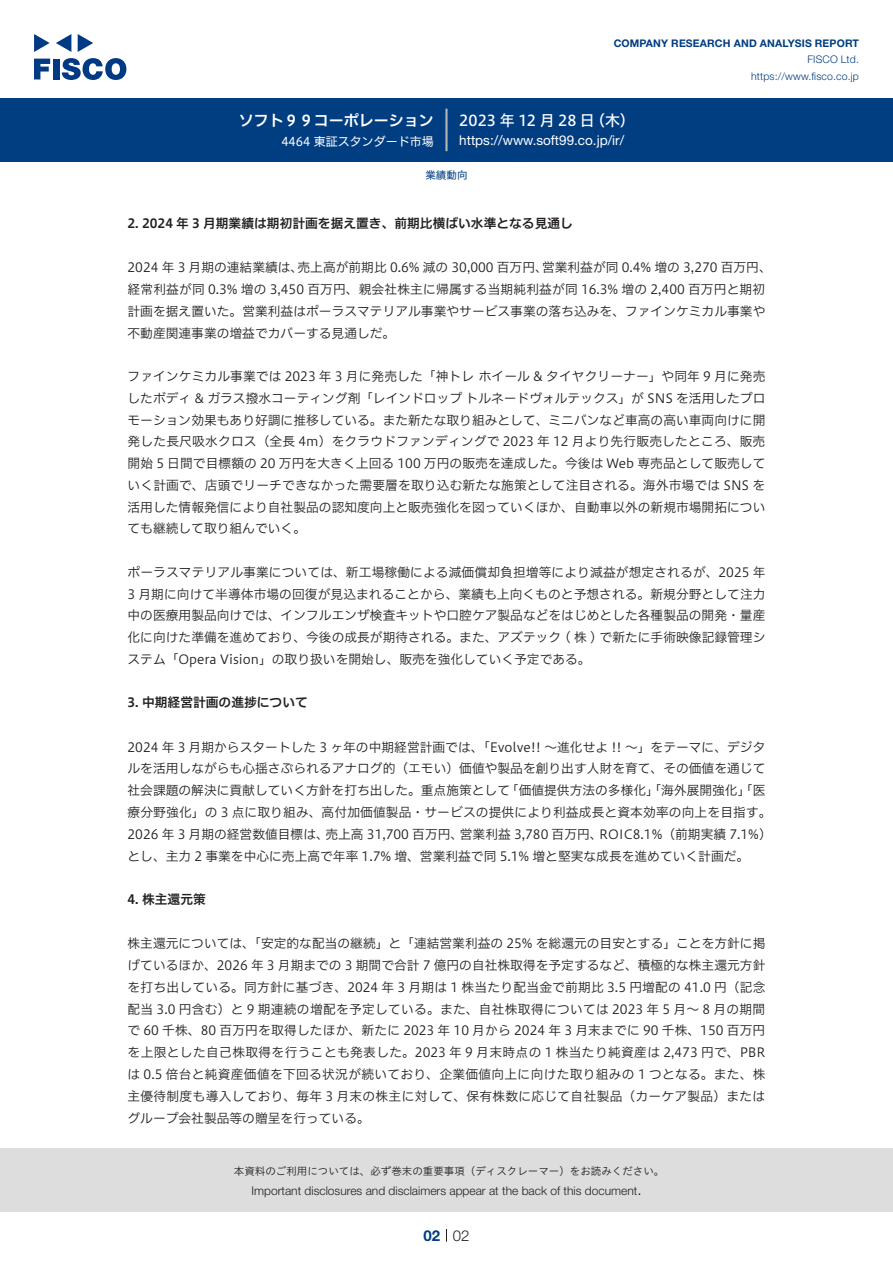
<style>
.page{position:relative;width:893px;height:1263px;background:#fff}
.page>*{position:absolute;margin:0;border:0;box-sizing:border-box;transform-origin:0 0}
.t1{font:15px "Hiragino UD Sans F Std N W5";letter-spacing:.01em;color:#fff}
.t2{font:15px "Hiragino UD Sans F Std N W6";color:#fff}
.t3{font:300 15px "Helvetica Neue LT Std";color:#231f20}
.t4{font:700 15px "Helvetica Neue LT Std";color:#003d81}
.t5{font:13.5px "Helvetica Neue LT Std";color:#fff}
.t6{font:12.75px/21.8px "Hiragino UD Sans F Std N W3";color:#231f20;text-align:justify}
.t7{font:12.75px "Hiragino UD Sans F Std N W6";color:#231f20}
.t8{font:300 12px "Helvetica Neue LT Std";color:#231f20}
.t9{font:12px "Hiragino UD Sans F Std N W4";color:#fff}
.t10{font:10.5px "Hiragino UD Sans Std W3";color:#231f20}
.t11{font:700 10.5px "Helvetica Neue LT Std";letter-spacing:.015em;color:#003d81}
.t12{font:300 10.5px/16.5px "Helvetica Neue LT Std";letter-spacing:.015em;color:#003d81;text-align:right}
.t13{font:10.5px "Hiragino UD Sans F Std N W4";color:#003d81}
</style>
<div class="page">
<div style="left:0;top:1148px;width:893px;height:64px;background:#ddd"></div>
<svg style="left:34px;top:59px;width:16px;height:20px"></svg>
<div style="left:53px;top:59px;width:6px;height:20px;background:#003a83"></div>
<svg style="left:62px;top:58px;width:64px;height:22px"></svg>
<svg style="left:34px;top:34px;width:16px;height:18px"></svg>
<svg style="left:78px;top:34px;width:15px;height:18px"></svg>
<svg style="left:56px;top:34px;width:15px;height:18px"></svg>
<div style="left:0;top:98px;width:893px;height:64px;background:#003d81"></div>
<hr style="left:445px;top:109px;width:3px;height:42px;background:#b5b5b6">
<svg style="left:446px;top:1229px;width:1px;height:13px"></svg>
<p class="t2" style="left:239px;top:109px;width:197px">ソフト９９コーポレーション</p>
<p class="t9" style="left:281px;top:132px;width:154px">4464 東証スタンダード市場</p>
<p class="t11" style="left:614px;top:37px;width:247px">COMPANY RESEARCH AND ANALYSIS REPORT</p>
<p class="t12" style="left:751px;top:51px;width:109px">FISCO Ltd. https://www.fisco.co j p.</p>
<p class="t1" style="left:590px;top:109px;width:46px">（木(</p>
<p class="t1" style="left:459px;top:109px;width:137px">2023 年 12 月 28 日</p>
<p class="t5" style="left:459px;top:132px;width:166px">https://www.soft9 9 . c o j p. /i r/</p>
<p class="t13" style="left:425px;top:167px;width:43px">業績動向</p>
<p class="t7" style="left:128px;top:214px;width:447px">2. 2024 年 3 月期業績は期初計画を据え置き、前期比横ばい水準となる見通し</p>
<p class="t6" style="left:542px;top:256px;width:231px">営業利益が同 0.4% 増の 3,270 百万円、</p>
<p class="t6" style="left:298px;top:256px;width:252px">売上高が前期比 0.6% 減の 30,000 百万円、</p>
<p class="t6" style="left:128px;top:256px;width:639px;text-align:left">2024 年 3 月期の連結業績は、<br>経常利益が同 0.3% 増の 3,450 百万円、親会社株主に帰属する当期純利益が同 16.3% 増の 2,400 百万円と期初計画を据え置いた。営業利益はポーラスマテリアル事業やサービス事業の落ち込みを、ファインケミカル事業や不動産関連事業の増益でカバーする見通しだ。</p>
<p class="t6" style="left:128px;top:365px;width:639px">ファインケミカル事業では 2023 年 3 月に発売した「神トレホイール &amp; タイヤクリーナー」や同年 9 月に発売したボディ &amp; ガラス撥水コーティング剤「レインドロップトルネードヴォルテックス」が SNS を活用したプロモーション効果もあり好調に推移している。また新たな取り組みとして、ミニバンなど車高の高い車両向けに開発した長尺吸水クロス（全長 4m）をクラウドファンディングで 2023 年 12 月より先行販売したところ、販売開始 5 日間で目標額の 20 万円を大きく上回る 100 万円の販売を達成した。今後は Web 専売品として販売していく計画で、店頭でリーチできなかった需要層を取り込む新たな施策として注目される。海外市場では SNS を活用した情報発信により自社製品の認知度向上と販売強化を図っていくほか、自動車以外の新規市場開拓についても継続して取り組んでいく。</p>
<p class="t6" style="left:128px;top:560px;width:639px">ポーラスマテリアル事業については、新工場稼働による減価償却負担増等により減益が想定されるが、2025 年3 月期に向けて半導体市場の回復が見込まれることから、業績も上向くものと予想される。新規分野として注力中の医療用製品向けでは、インフルエンザ検査キットや口腔ケア製品などをはじめとした各種製品の開発・量産化に向けた準備を進めており、今後の成長が期待される。また、アズテック ( 株 ) で新たに手術映像記録管理システム「Opera Vision」の取り扱いを開始し、販売を強化していく予定である。</p>
<p class="t7" style="left:128px;top:693px;width:182px">3. 中期経営計画の進捗について</p>
<p class="t6" style="left:128px;top:735px;width:639px;text-align:right">2024 年 3 月期からスタートした 3 ヶ年の中期経営計画では、「Evolve!! ～進化せよ !! ～」をテーマに、デジタルを活用しながらも心揺さぶられるアナログ的（エモい）価値や製品を創り出す人財を育て、その価値を通じて「価値提供方法の多様化」「海外展開強化」「医</p>
<p class="t6" style="left:128px;top:779px;width:384px">社会課題の解決に貢献していく方針を打ち出した。重点施策として</p>
<p class="t6" style="left:128px;top:800px;width:645px">療分野強化」の 3 点に取り組み、高付加価値製品・サービスの提供により利益成長と資本効率の向上を目指す。</p>
<p class="t6" style="left:599px;top:822px;width:174px">ROIC8.1%（前期実績 7.1%(</p>
<p class="t6" style="left:460px;top:822px;width:144px">営業利益 3,780 百万円、</p>
<p class="t6" style="left:128px;top:822px;width:623px">2026 年 3 月期の経営数値目標は、<br>とし、主力 2 事業を中心に売上高で年率 1.7% 増、営業利益で同 5.1% 増と堅実な成長を進めていく計画だ。</p>
<p class="t7" style="left:128px;top:889px;width:80px">4. 株主還元策</p>
<p class="t6" style="left:128px;top:932px;width:639px">株主還元については、「安定的な配当の継続」と「連結営業利益の 25% を総還元の目安とする」ことを方針に掲げているほか、2026 年 3 月期までの 3 期間で合計 7 億円の自社株取得を予定するなど、積極的な株主還元方針を打ち出している。同方針に基づき、2024 年 3 月期は 1 株当たり配当金で前期比 3.5 円増配の 41.0 円（記念配当 3.0 円含む）と 9 期連続の増配を予定している。また、自社株取得については 2023 年 5 月～ 8 月の期間で 60 千株、80 百万円を取得したほか、新たに 2023 年 10 月から 2024 年 3 月末までに 90 千株、150 百万円を上限とした自己株取得を行うことも発表した。2023 年 9 月末時点の 1 株当たり純資産は 2,473 円で、PBRは 0.5 倍台と純資産価値を下回る状況が続いており、企業価値向上に向けた取り組みの 1 つとなる。また、株主優待制度も導入しており、毎年 3 月末の株主に対して、保有株数に応じて自社製品（カーケア製品）またはグループ会社製品等の贈呈を行っている。</p>
<p class="t6" style="left:325px;top:822px;width:139px">売上高 31,700 百万円、</p>
<p class="t10" style="left:234px;top:1163px;width:432px">本資料のご利用については、必ず巻末の重要事項（ディスクレーマー）をお読みください。</p>
<p class="t3" style="left:637px;top:1180px;width:6px">.</p>
<p class="t8" style="left:251px;top:1183px;width:387px">Important disclosures and disclaimers appear at the back of this document</p>
<p class="t4" style="left:423px;top:1226px;width:18px">02</p>
<p class="t3" style="left:453px;top:1226px;width:18px">02</p>
</div>
